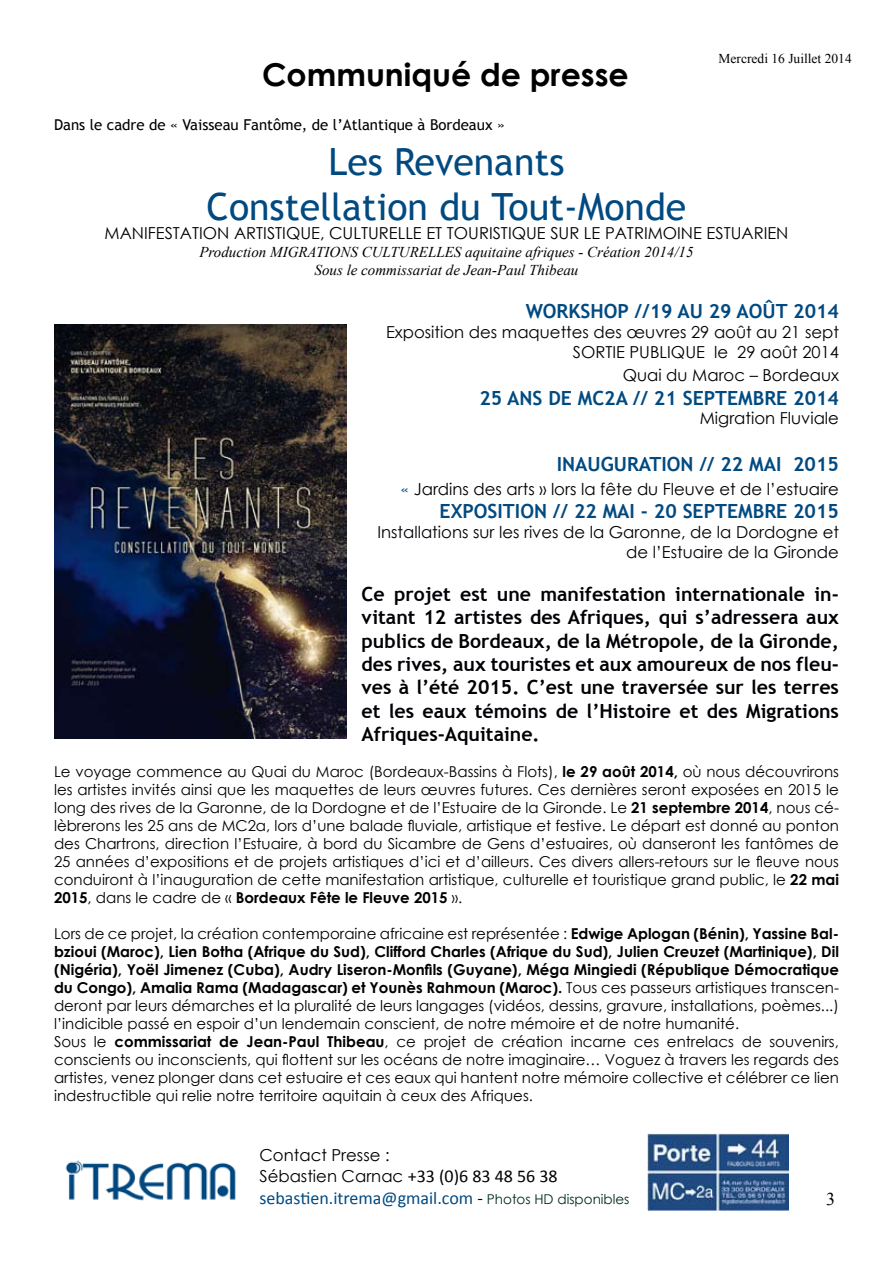
<style>
.page{position:relative;width:893px;height:1263px;background:#fff}
.page>*{position:absolute;margin:0;border:0;box-sizing:border-box;transform-origin:0 0}
.t1{font:37.5px/45px "Trebuchet MS";color:#014a81;text-align:center}
.t2{font:700 31.5px "Century Gothic";color:#000}
.t3{font:700 19.5px/23.4px "Trebuchet MS";color:#000105;text-align:justify}
.t4{font:700 19.5px "Trebuchet MS";color:#014a81}
.t5{font:18px "Calibri";color:#014a81}
.t6{font:18px "Times New Roman";color:#000}
.t7{font:16.5px/23.4px "Century Gothic";color:#000;text-align:right}
.t8{font:16.5px/19.8px "Century Gothic";color:#020007;text-align:right}
.t9{font:16.5px "Century Gothic";color:#010002}
.t10{font:16.5px "Century Gothic";color:#010202}
.t11{font:15px/18px "Century Gothic";color:#000;text-align:justify}
.t12{font:italic 15px/18px "Times New Roman";color:#000;text-align:center}
.t13{font:15px "Trebuchet MS";color:#000}
.t14{font:13.5px "Times New Roman";color:#000}
.s1{font-family:"Trebuchet MS";color:#014a81}
.s2{font-weight:700}
.s3{font-family:"Calibri";font-size:18px}
.s4{color:#000}
.s5{font-family:"Century Gothic";font-size:13.5px;color:#002a1e}
</style>
<div class="page">
<img style="left:65px;top:1160px;width:171px;height:41px">
<img style="left:647px;top:1133px;width:141px;height:77px">
<img style="left:54px;top:325px;width:293px;height:413px">
<h2 class="t2" style="left:262px;top:51px;width:368px">Communiqué de presse</h2>
<p class="t14" style="left:719px;top:50px;width:135px">Mercredi 16 Juillet 2014</p>
<p class="t13" style="left:54px;top:115px;width:452px">Dans le cadre de « Vaisseau Fantôme, de l’Atlantique à Bordeaux »</p>
<h1 class="t1" style="left:207px;top:139px;width:481px">Les Revenants<br>Constellation du Tout-Monde</h1>
<p class="t7" style="left:105px;top:222px;width:685px">MANIFESTATION ARTISTIQUE, CULTURELLE ET TOURISTIQUE SUR LE PATRIMOINE ESTUARIEN</p>
<p class="t12" style="left:199px;top:243px;width:496px">Production MIGRATIONS CULTURELLES aquitaine afriques - Création 2014/15<br>Sous le commissariat de Jean-Paul Thibeau</p>
<h3 class="t4" style="left:526px;top:299px;width:315px">WORKSHOP //19 au 29 août 2014</h3>
<p class="t10" style="left:386px;top:320px;width:454px">Exposition des maquettes des œuvres 29 août au 21 sept</p>
<p class="t7" style="left:573px;top:340px;width:268px">SORTIE PUBLIQUE le 29 août 2014<br>Quai du Maroc – Bordeaux</p>
<h3 class="t4" style="left:479px;top:385px;width:261px">25 ANS DE MC2a // 21 septembre</h3>
<h3 class="t4" style="left:793px;top:385px;width:47px">2014</h3>
<p class="t7" style="left:700px;top:406px;width:141px">Migration Fluviale</p>
<h3 class="t4" style="left:557px;top:452px;width:284px">INAUGURATION // 22 MAI 2015</h3>
<p class="t9" style="left:401px;top:477px;width:440px"><span class="s1">«</span> Jardins des arts » lors la fête du Fleuve et de l’estuaire</p>
<h3 class="t4" style="left:440px;top:499px;width:401px">EXPOSITION // 22 MAI - 20 SEPTEMBRE 2015</h3>
<p class="t8" style="left:377px;top:522px;width:463px">Installations sur les rives de la Garonne, de la Dordogne et de l’Estuaire de la Gironde</p>
<p class="t3" style="left:362px;top:582px;width:479px">Ce projet est une manifestation internationale in&shy;vitant 12 artistes des Afriques, qui s’adressera aux publics de Bordeaux, de la Métropole, de la Gironde, des rives, aux touristes et aux amoureux de nos fleu&shy;ves à l’été 2015. C’est une traversée sur les terres et les eaux témoins de l’Histoire et des Migrations Afriques-Aquitaine.</p>
<p class="t11" style="left:54px;top:762px;width:786px">Le voyage commence au Quai du Maroc (Bordeaux-Bassins à Flots), <span class="s2">le 29 août 2014,</span> où nous découvrirons les artistes invités ainsi que les maquettes de leurs œuvres futures. Ces dernières seront exposées en 2015 le long des rives de la Garonne, de la Dordogne et de l’Estuaire de la Gironde. Le <span class="s2">21 septembre 2014</span>, nous cé&shy;lèbrerons les 25 ans de MC2a, lors d’une balade fluviale, artistique et festive. Le départ est donné au ponton des Chartrons, direction l’Estuaire, à bord du Sicambre de Gens d’estuaires, où danseront les fantômes de 25 années d’expositions et de projets artistiques d’ici et d’ailleurs. Ces divers allers-retours sur le fleuve nous conduiront à l’inauguration de cette manifestation artistique, culturelle et touristique grand public, le <span class="s2">22 mai 2015</span>, dans le cadre de « <span class="s2">Bordeaux Fête le Fleuve 2015</span> ».</p>
<p class="t11" style="left:54px;top:924px;width:786px;text-align:left">Lors de ce projet, la création contemporaine africaine est représentée : <span class="s2">Edwige Aplogan (Bénin), Yassine Bal&shy;bzioui (Maroc), Lien Botha (Afrique du Sud), Clifford Charles (Afrique du Sud), Julien Creuzet (Martinique), Dil (Nigéria), Yoël Jimenez (Cuba), Audry Liseron-Monfils (Guyane), Méga Mingiedi (République Démocratique du Congo), Amalia Rama (Madagascar) et Younès Rahmoun (Maroc).</span> Tous ces passeurs artistiques transcen&shy;deront par leurs démarches et la pluralité de leurs langages (vidéos, dessins, gravure, installations, poèmes...) l’indicible passé en espoir d’un lendemain conscient, de notre mémoire et de notre humanité.<br>Sous le <span class="s2">commissariat de Jean-Paul Thibeau</span>, ce projet de création incarne ces entrelacs de souvenirs, conscients ou inconscients, qui flottent sur les océans de notre imaginaire… Voguez à travers les regards des artistes, venez plonger dans cet estuaire et ces eaux qui hantent notre mémoire collective et célébrer ce lien indestructible qui relie notre territoire aquitain à ceux des Afriques.</p>
<p class="t7" style="left:260px;top:1143px;width:300px;line-height:21.6px;text-align:left">Contact Presse :<br>Sébastien Carnac <span class="s3">+33 (0)6 83 48 56 38</span></p>
<p class="t5" style="left:259px;top:1187px;width:371px">sebastien.itrema@gmail.com <span class="s4">-</span> <span class="s5">Photos HD disponibles</span></p>
<p class="t6" style="left:826px;top:1187px;width:10px">3</p>
</div>
